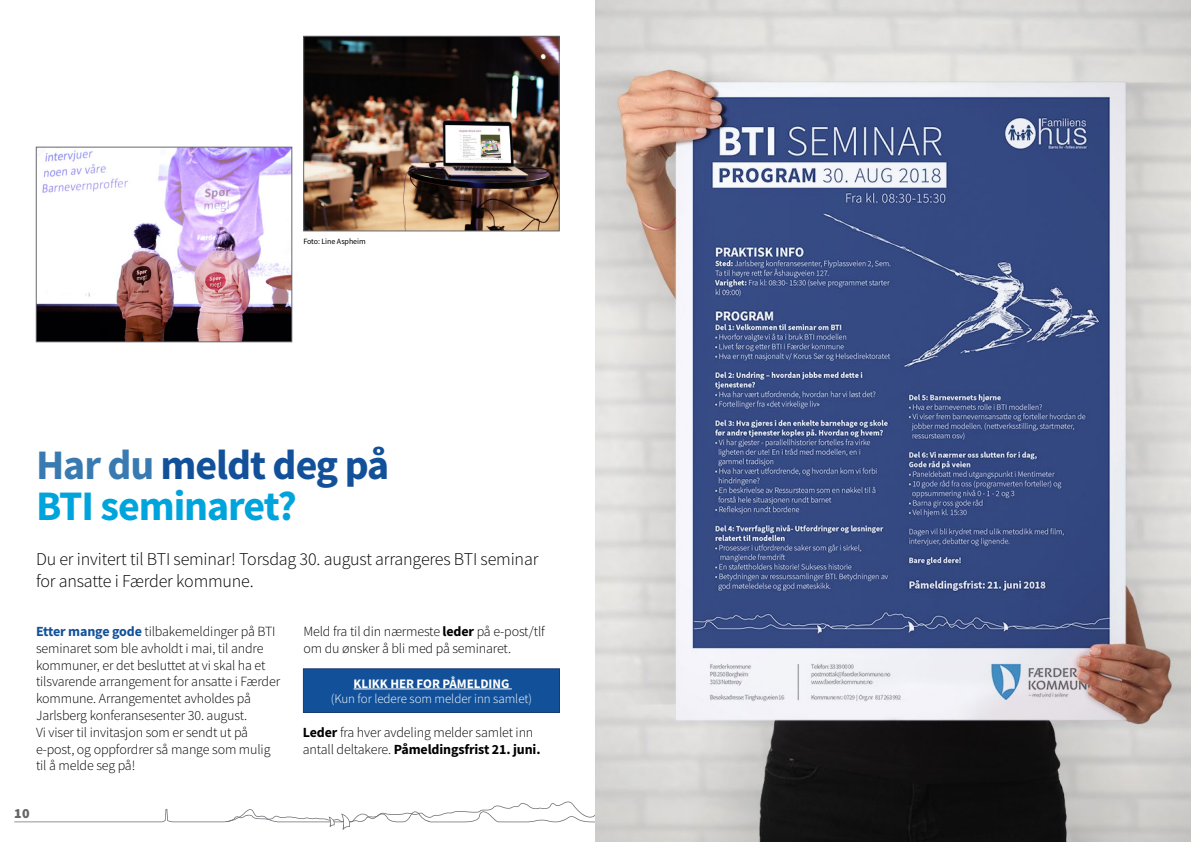
<style>
.page{position:relative;width:1191px;height:842px;background:#fff}
.page>*{position:absolute;margin:0;border:0;box-sizing:border-box;transform-origin:0 0}
.t1{font:700 42px/41px "Source Sans Pro";letter-spacing:-.025em;color:#00a4dc}
.t2{font:300 18px/21.6px "Source Sans Pro";letter-spacing:-.01em;color:#000}
.t3{font:300 14px/16.8px "Source Sans Pro";letter-spacing:-.01em;color:#000}
.t4{font:900 14px "Source Sans Pro";color:#666566}
.t5{font:300 13px "Source Sans Pro";letter-spacing:-.005em;color:#fff}
.t6{font:700 13px "Source Sans Pro";letter-spacing:-.005em;color:#fff}
.t7{font:8px "Source Sans Pro";letter-spacing:-.01em;color:#000}
.s1{color:#397ab1}
.s2{color:#12519a}
.s3{font-weight:700}
.s4{font-weight:700;color:#12519a}
</style>
<div class="page">
<svg style="left:14px;top:801px;width:581px;height:29px"></svg>
<img style="left:38px;top:149px;width:252px;height:191px">
<div style="left:36px;top:147px;width:256px;height:195px;border:1px solid #68676c"></div>
<img style="left:305px;top:38px;width:252px;height:191px">
<div style="left:303px;top:36px;width:256px;height:195px;border:1px solid #68676c"></div>
<img style="left:595px;top:0;width:596px;height:842px">
<div style="left:303px;top:668px;width:257px;height:45px;background:#12519a;border:1px solid #1a3871"></div>
<hr style="left:353px;top:689px;width:159px;height:1px;background:#fff">
<p class="t7" style="left:303px;top:236px;width:64px">Foto: Line Aspheim</p>
<h1 class="t1" style="left:36px;top:443px;width:355px"><span class="s1">Har du</span> <span class="s2">meldt deg på<br></span>BTI seminaret?</h1>
<p class="t2" style="left:36px;top:548px;width:504px">Du er invitert til BTI seminar! Torsdag 30. august arrangeres BTI seminar for ansatte i Færder kommune.</p>
<p class="t3" style="left:303px;top:623px;width:243px">Meld fra til din nærmeste <span class="s3">leder</span> på e-post/tlf om du ønsker å bli med på seminaret.</p>
<p class="t6" style="left:353px;top:674px;width:157px">KLIKK HER FOR PÅMELDING</p>
<p class="t5" style="left:331px;top:691px;width:203px">(Kun for ledere som melder inn samlet)</p>
<p class="t3" style="left:303px;top:724px;width:239px"><span class="s3">Leder</span> fra hver avdeling melder samlet inn antall deltakere. <span class="s3">Påmeldingsfrist 21. juni.</span></p>
<p class="t3" style="left:36px;top:623px;width:246px"><span class="s4">Etter mange gode</span> tilbakemeldinger på BTI seminaret som ble avholdt i mai, til andre kommuner, er det besluttet at vi skal ha et tilsvarende arrangement for ansatte i Færder kommune. Arrangementet avholdes på Jarlsberg konferansesenter 30. august.<br>Vi viser til invitasjon som er sendt ut på e-post, og oppfordrer så mange som mulig til å melde seg på!</p>
<p class="t4" style="left:14px;top:803px;width:17px">10</p>
</div>
